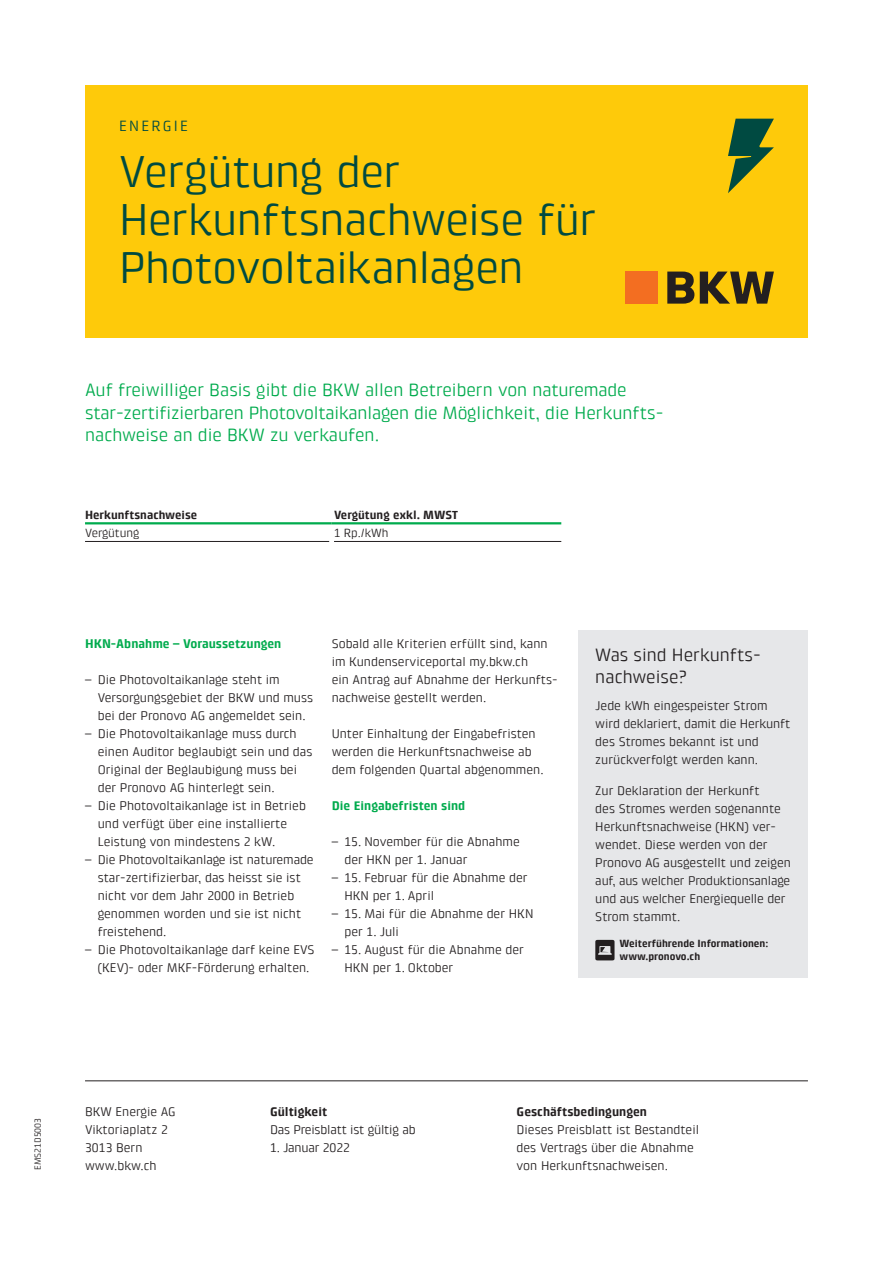
<style>
.page{position:relative;width:893px;height:1263px;background:#fff}
.page>*{position:absolute;margin:0;border:0;box-sizing:border-box;transform-origin:0 0}
.t1{font:45px/48px "Klint Pro";letter-spacing:-.01em;color:#004a41}
.t2{font:18px/22.5px "Klint Pro";color:#00ab4d}
.t3{font:18px/22.5px "Klint Pro";color:#231f20}
.t4{font:15px "Klint Pro";letter-spacing:.15em;color:#004a41}
.t5{font:12.75px/18px "Klint Pro";color:#231f20}
.t6{font:700 12.75px "Klint Pro";color:#00ab4d}
.t7{font:700 12.75px "Klint Pro";color:#231f20}
.t8{font:700 12px "Klint Pro";color:#231f20}
.t9{font:12px "Klint Pro";color:#231f20}
.t10{font:700 10.5px/13.5px "Klint Pro";color:#231f20}
.t11{font:9px "Klint Pro";color:#231f20}
</style>
<div class="page">
<div style="left:85px;top:85px;width:723px;height:253px;background:#feca0a"></div>
<svg style="left:728px;top:119px;width:46px;height:74px"></svg>
<hr style="left:334px;top:541px;width:227px;height:1px;background:#231f20">
<hr style="left:85px;top:541px;width:244px;height:1px;background:#231f20">
<hr style="left:85px;top:522px;width:247px;height:2px;background:#00ab4d">
<hr style="left:332px;top:522px;width:229px;height:2px;background:#00ab4d">
<svg style="left:667px;top:272px;width:27px;height:32px"></svg>
<svg style="left:700px;top:272px;width:74px;height:32px"></svg>
<div style="left:625px;top:272px;width:32px;height:32px;background:#f36e21"></div>
<div style="left:578px;top:630px;width:230px;height:347px;background:#e6e7e9"></div>
<svg style="left:595px;top:940px;width:19px;height:20px"></svg>
<hr style="left:85px;top:1080px;width:723px;height:1px;background:#231f20">
<p class="t4" style="left:119px;top:117px;width:71px">ENERGIE</p>
<h1 class="t1" style="left:119px;top:148px;width:479px">Vergütung der<br>Herkunftsnachweise für<br>Photovoltaikanlagen</h1>
<h2 class="t2" style="left:85px;top:379px;width:580px">Auf freiwilliger Basis gibt die BKW allen Betreibern von naturemade star-zertifizierbaren Photovoltaikanlagen die Möglichkeit, die Herkunfts&shy;nachweise an die BKW zu verkaufen.</h2>
<p class="t8" style="left:85px;top:508px;width:114px">Herkunftsnachweise</p>
<p class="t8" style="left:334px;top:508px;width:126px">Vergütung exkl. MWST</p>
<p class="t9" style="left:85px;top:526px;width:56px">Vergütung</p>
<p class="t9" style="left:334px;top:526px;width:56px">1 Rp./kWh</p>
<p class="t6" style="left:85px;top:636px;width:198px">HKN-Abnahme – Voraussetzungen</p>
<p class="t5" style="left:98px;top:671px;width:217px;text-indent:-13px">– Die Photovoltaikanlage steht im<br>Versorgungsgebiet der BKW und muss bei der Pronovo AG angemeldet sein.</p>
<p class="t5" style="left:98px;top:725px;width:216px;text-indent:-13px">– Die Photovoltaikanlage muss durch einen Auditor beglaubigt sein und das Original der Beglaubigung muss bei der Pronovo AG hinterlegt sein.</p>
<p class="t5" style="left:98px;top:797px;width:210px;text-indent:-13px">– Die Photovoltaikanlage ist in Betrieb und verfügt über eine installierte<br>Leistung von mindestens 2 kW.</p>
<p class="t5" style="left:98px;top:851px;width:217px;text-indent:-13px">– Die Photovoltaikanlage ist naturemade star-zertifizierbar, das heisst sie ist nicht vor dem Jahr 2000 in Betrieb genommen worden und sie ist nicht freistehend.</p>
<p class="t5" style="left:85px;top:941px;width:231px;text-align:center">– Die Photovoltaikanlage darf keine EVS (KEV)- oder MKF-Förderung erhalten.</p>
<p class="t5" style="left:332px;top:635px;width:228px">Sobald alle Kriterien erfüllt sind, kann im Kundenserviceportal my.bkw.ch<br>ein Antrag auf Abnahme der Herkunfts&shy;nachweise gestellt werden.</p>
<p class="t5" style="left:332px;top:725px;width:214px">Unter Einhaltung der Eingabefristen werden die Herkunftsnachweise ab dem folgenden Quartal abgenommen.</p>
<p class="t6" style="left:332px;top:798px;width:135px">Die Eingabefristen sind</p>
<p class="t5" style="left:344px;top:833px;width:177px;text-indent:-13px">– 15. November für die Abnahme der HKN per 1. Januar</p>
<p class="t5" style="left:344px;top:869px;width:185px;text-indent:-13px">– 15. Februar für die Abnahme der<br>HKN per 1. April</p>
<p class="t5" style="left:344px;top:905px;width:191px;text-indent:-13px">– 15. Mai für die Abnahme der HKN per 1. Juli</p>
<p class="t5" style="left:344px;top:941px;width:181px;text-indent:-13px">– 15. August für die Abnahme der<br>HKN per 1. Oktober</p>
<h2 class="t3" style="left:595px;top:643px;width:167px">Was sind Herkunfts&shy;nachweise?</h2>
<p class="t5" style="left:595px;top:696px;width:197px">Jede kWh eingespeister Strom wird deklariert, damit die Herkunft des Stromes bekannt ist und zurückverfolgt werden kann.</p>
<p class="t5" style="left:595px;top:781px;width:197px">Zur Deklaration der Herkunft<br>des Stromes werden sogenannte<br>Herkunftsnachweise (HKN) ver&shy;wendet. Diese werden von der<br>Pronovo AG ausgestellt und zeigen auf, aus welcher Produktionsanlage und aus welcher Energiequelle der<br>Strom stammt.</p>
<p class="t10" style="left:620px;top:937px;width:150px">Weiterführende Informationen: www.pronovo.ch</p>
<p class="t11" style="left:33px;top:1170px;width:54px;rotate:-90deg">EMS21D5003</p>
<p class="t5" style="left:85px;top:1103px;width:92px">BKW Energie AG<br>Viktoriaplatz 2<br>3013 Bern www.bkw.ch</p>
<p class="t7" style="left:270px;top:1104px;width:59px">Gültigkeit</p>
<p class="t5" style="left:270px;top:1121px;width:147px">Das Preisblatt ist gültig ab</p>
<p class="t5" style="left:270px;top:1139px;width:81px">1. Januar 2022</p>
<p class="t7" style="left:517px;top:1104px;width:132px">Geschäftsbedingungen</p>
<p class="t5" style="left:517px;top:1121px;width:184px">Dieses Preisblatt ist Bestandteil des Vertrags über die Abnahme</p>
<p class="t5" style="left:517px;top:1157px;width:153px">von Herkunftsnachweisen.</p>
</div>
